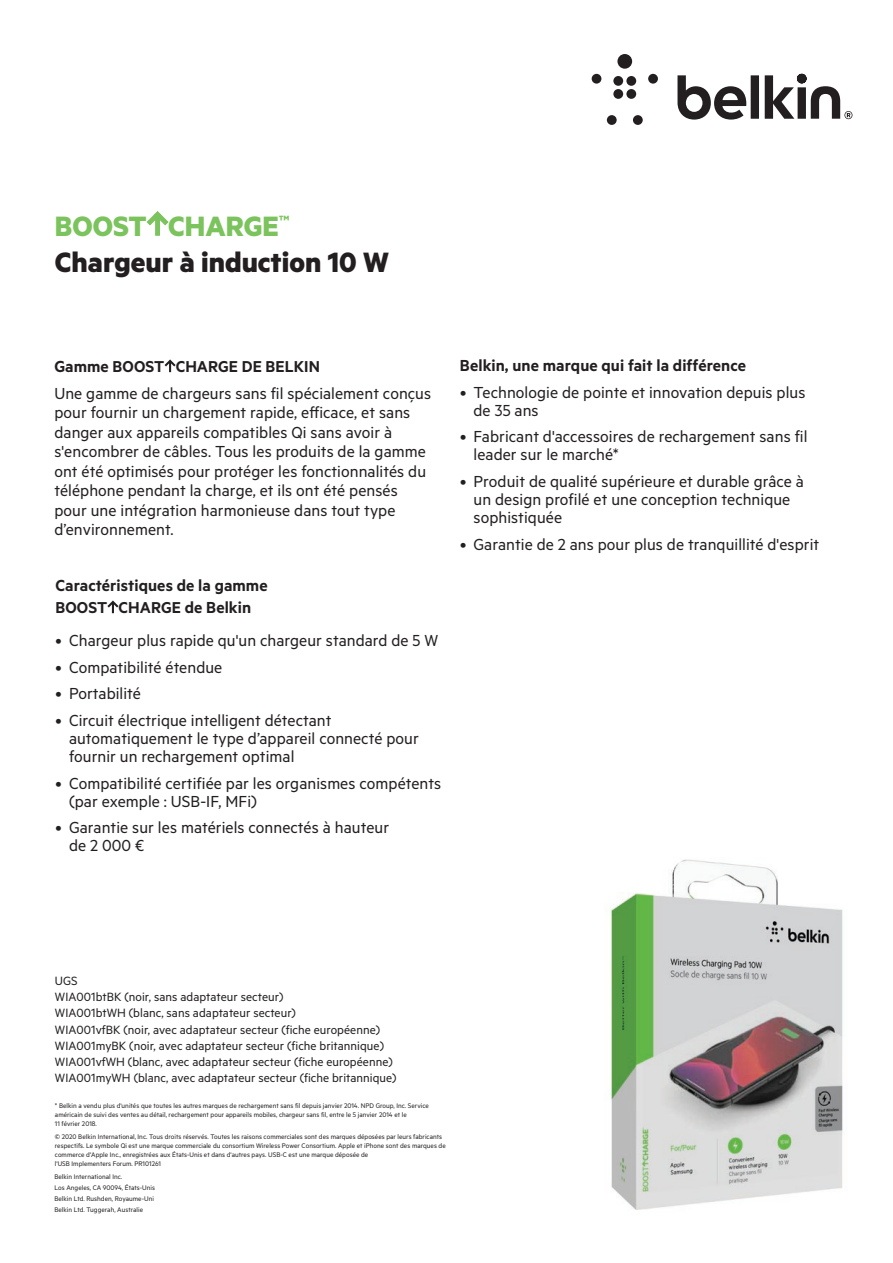
<style>
.page{position:relative;width:893px;height:1263px;background:#fff}
.page>*{position:absolute;margin:0;border:0;box-sizing:border-box;transform-origin:0 0}
.t1{font:700 31.5px/36.5px "Metric";color:#231f20}
.t2{font:18px/18px "Metric";letter-spacing:.005em;color:#231f20}
.t3{font:600 18px "Metric";letter-spacing:.005em;color:#231f20}
.t4{font:600 17.7px "Metric";letter-spacing:.005em;color:#231f20}
.t5{font:13.5px/16.2px "Metric";letter-spacing:.005em;color:#231f20}
.t6{font:7.5px/9px "Metric";letter-spacing:.005em;color:#231f20}
.s1{color:#7bc35c}
.s2{font-size:18px}
</style>
<div class="page">
<img style="left:610px;top:859px;width:233px;height:351px">
<svg style="left:592px;top:54px;width:260px;height:71px"></svg>
<svg style="left:107px;top:600px;width:11px;height:13px"></svg>
<svg style="left:165px;top:359px;width:11px;height:13px"></svg>
<svg style="left:146px;top:211px;width:23px;height:25px"></svg>
<h1 class="t1" style="left:55px;top:206px;width:335px"><span class="s1">BOOST CHARGE</span><sup>™<br></sup>Chargeur à induction 10 W</h1>
<p class="t4" style="left:54px;top:356px;width:267px"><span class="s2">Gamme</span> BOOST CHARGE DE BELKIN</p>
<p class="t2" style="left:54px;top:383px;width:378px;line-height:19.5px">Une gamme de chargeurs sans fil spécialement conçus pour fournir un chargement rapide, efficace, et sans danger aux appareils compatibles Qi sans avoir à s'encombrer de câbles. Tous les produits de la gamme ont été optimisés pour protéger les fonctionnalités du téléphone pendant la charge, et ils ont été pensés pour une intégration harmonieuse dans tout type d’environnement.</p>
<p class="t3" style="left:55px;top:575px;width:214px">Caractéristiques de la gamme</p>
<p class="t4" style="left:55px;top:597px;width:197px">BOOST CHARGE <span class="s2">de Belkin</span></p>
<p class="t2" style="left:55px;top:631px;width:384px">• Chargeur plus rapide qu'un chargeur standard de 5 W</p>
<p class="t2" style="left:55px;top:657px;width:168px">• Compatibilité étendue</p>
<p class="t2" style="left:55px;top:684px;width:87px">• Portabilité</p>
<p class="t2" style="left:69px;top:711px;width:351px;text-indent:-14px">• Circuit électrique intelligent détectant automatiquement le type d’appareil connecté pour fournir un rechargement optimal</p>
<p class="t2" style="left:69px;top:773px;width:374px;text-indent:-14px">• Compatibilité certifiée par les organismes compétents (par exemple : USB-IF, MFi)</p>
<p class="t2" style="left:69px;top:818px;width:322px;text-indent:-14px">• Garantie sur les matériels connectés à hauteur de 2 000 €</p>
<p class="t3" style="left:460px;top:355px;width:288px">Belkin, une marque qui fait la différence</p>
<p class="t2" style="left:473px;top:382px;width:333px;text-indent:-14px">• Technologie de pointe et innovation depuis plus de 35 ans</p>
<p class="t2" style="left:473px;top:427px;width:335px;text-indent:-14px">• Fabricant d'accessoires de rechargement sans fil leader sur le marché*</p>
<p class="t2" style="left:473px;top:472px;width:332px;text-indent:-14px">• Produit de qualité supérieure et durable grâce à un design profilé et une conception technique sophistiquée</p>
<p class="t2" style="left:460px;top:534px;width:361px">• Garantie de 2 ans pour plus de tranquillité d'esprit</p>
<p class="t5" style="left:55px;top:972px;width:343px">UGS<br>WIA001btBK (noir, sans adaptateur secteur)<br>WIA001btWH (blanc, sans adaptateur secteur)<br>WIA001vfBK (noir, avec adaptateur secteur (fiche européenne)<br>WIA001myBK (noir, avec adaptateur secteur (fiche britannique)<br>WIA001vfWH (blanc, avec adaptateur secteur (fiche européenne)<br>WIA001myWH (blanc, avec adaptateur secteur (fiche britannique)</p>
<p class="t6" style="left:55px;top:1101px;width:375px">* Belkin a vendu plus d'unités que toutes les autres marques de rechargement sans fil depuis janvier 2014. NPD Group, Inc. Service américain de suivi des ventes au détail, rechargement pour appareils mobiles, chargeur sans fil, entre le 5 janvier 2014 et le<br>11 février 2018.</p>
<p class="t6" style="left:55px;top:1132px;width:392px">© 2020 Belkin International, Inc. Tous droits réservés. Toutes les raisons commerciales sont des marques déposées par leurs fabricants respectifs. Le symbole Qi est une marque commerciale du consortium Wireless Power Consortium. Apple et iPhone sont des marques de commerce d'Apple Inc., enregistrées aux États-Unis et dans d'autres pays. USB-C est une marque déposée de<br>l'USB Implementers Forum. PR101261</p>
<p class="t6" style="left:54px;top:1170px;width:102px;line-height:11.1px">Belkin International Inc.<br>Los Angeles, CA 90094, États-Unis<br>Belkin Ltd. Rushden, Royaume-Uni<br>Belkin Ltd. Tuggerah, Australie</p>
</div>
